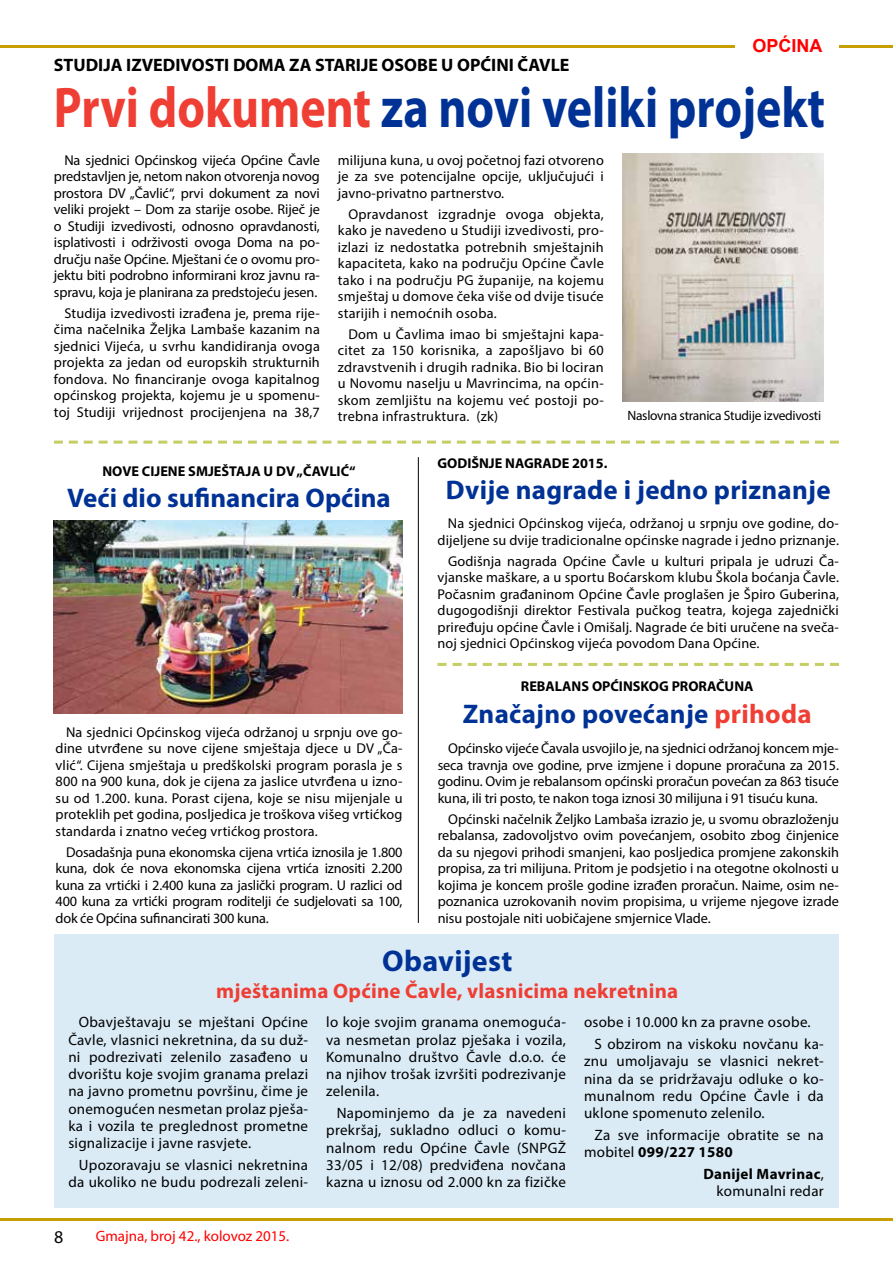
<style>
.page{position:relative;width:893px;height:1263px;background:#fff}
.page>*{position:absolute;margin:0;border:0;box-sizing:border-box;transform-origin:0 0}
.t1{font:700 57.6px "Myriad Pro";color:#003296;scale:.83 1}
.t2{font:700 30px "Myriad Pro";letter-spacing:.01em;color:#003296}
.t3{font:700 27px "Myriad Pro";letter-spacing:.01em;color:#003296}
.t4{font:700 21px "Myriad Pro";letter-spacing:.01em;color:#ef3e33}
.t5{font:700 18px "Myriad Pro";color:#000}
.t6{font:700 18px "Arial";color:#f00}
.t7{font:18px "Myriad Pro";color:#000}
.t8{font:15px/17.2px "Myriad Pro";letter-spacing:.02em;color:#000;text-align:justify}
.t9{font:700 15px/17.2px "Myriad Pro";letter-spacing:.02em;color:#000;text-align:right}
.t10{font:15px "Myriad Pro";color:#f00}
.t11{font:14.25px/16.5px "Myriad Pro";letter-spacing:.01em;color:#000;text-align:justify}
.t12{font:700 14.25px "Myriad Pro";color:#000}
.t13{font:13.5px "Myriad Pro";letter-spacing:-.02em;color:#000}
.s1{color:#ef3e33}
.s2{font-weight:700}
.s3{font-weight:400}
</style>
<div class="page">
<hr style="left:0;top:45px;width:893px;height:3px;background:#c79f00">
<hr style="left:0;top:1218px;width:893px;height:2px;background:#c79f00">
<div style="left:736px;top:37px;width:103px;height:17px;background:#fff"></div>
<img style="left:623px;top:154px;width:200px;height:248px">
<svg style="left:54px;top:441px;width:785px;height:3px"></svg>
<svg style="left:437px;top:663px;width:402px;height:3px"></svg>
<div style="left:54px;top:934px;width:785px;height:273px;background:#daebf6"></div>
<hr style="left:418px;top:457px;width:1px;height:466px;background:#000">
<img style="left:54px;top:520px;width:349px;height:194px">
<p class="t6" style="left:753px;top:34px;width:72px">OPĆINA</p>
<p class="t5" style="left:54px;top:53px;width:517px">STUDIJA IZVEDIVOSTI DOMA ZA STARIJE OSOBE U OPĆINI ČAVLE</p>
<h1 class="t1" style="left:54px;top:70px;width:931px"><span class="s1">Prvi dokument</span> za novi veliki projekt</h1>
<p class="t11" style="left:54px;top:151px;width:267px;text-indent:11px">Na sjednici Općinskog vijeća Općine Čavle predstavljen je, netom nakon otvorenja novog prostora DV „Čavlić“, prvi dokument za novi veliki projekt – Dom za starije osobe. Riječ je o Studiji izvedivosti, odnosno opravdanosti, isplativosti i održivosti ovoga Doma na po&shy;dručju naše Općine. Mještani će o ovomu pro&shy;jektu biti podrobno informirani kroz javnu ra&shy;spravu, koja je planirana za predstojeću jesen.</p>
<p class="t11" style="left:54px;top:304px;width:267px;text-indent:11px">Studija izvedivosti izrađena je, prema rije&shy;čima načelnika Željka Lambaše kazanim na sjednici Vijeća, u svrhu kandidiranja ovoga projekta za jedan od europskih strukturnih fondova. No financiranje ovoga kapitalnog općinskog projekta, kojemu je u spomenu&shy;toj Studiji vrijednost procijenjena na 38,7</p>
<p class="t11" style="left:338px;top:151px;width:267px">milijuna kuna, u ovoj početnoj fazi otvoreno je za sve potencijalne opcije, uključujući i javno-privatno partnerstvo.</p>
<p class="t11" style="left:338px;top:205px;width:267px;text-indent:11px">Opravdanost izgradnje ovoga objekta, kako je navedeno u Studiji izvedivosti, pro&shy;izlazi iz nedostatka potrebnih smještajnih kapaciteta, kako na području Općine Čavle tako i na području PG županije, na kojemu smještaj u domove čeka više od dvije tisuće starijih i nemoćnih osoba.</p>
<p class="t11" style="left:338px;top:325px;width:267px;text-indent:11px">Dom u Čavlima imao bi smještajni kapa&shy;citet za 150 korisnika, a zapošljavo bi 60 zdravstvenih i drugih radnika. Bio bi lociran u Novomu naselju u Mavrincima, na općin&shy;skom zemljištu na kojemu već postoji po&shy;trebna infrastruktura. (zk)</p>
<p class="t13" style="left:627px;top:407px;width:195px">Naslovna stranica Studije izvedivosti</p>
<p class="t12" style="left:102px;top:462px;width:255px">NOVE CIJENE SMJEŠTAJA U DV „ČAVLIĆ“</p>
<h3 class="t3" style="left:67px;top:480px;width:325px">Veći dio sufinancira Općina</h3>
<p class="t11" style="left:56px;top:724px;width:348px;text-indent:11px">Na sjednici Općinskog vijeća održanoj u srpnju ove go&shy;dine utvrđene su nove cijene smještaja djece u DV „Ča&shy;vlić“. Cijena smještaja u predškolski program porasla je s 800 na 900 kuna, dok je cijena za jaslice utvrđena u izno&shy;su od 1.200. kuna. Porast cijena, koje se nisu mijenjale u proteklih pet godina, posljedica je troškova višeg vrtićkog standarda i znatno većeg vrtićkog prostora.</p>
<p class="t11" style="left:56px;top:844px;width:349px;text-indent:11px">Dosadašnja puna ekonomska cijena vrtića iznosila je 1.800 kuna, dok će nova ekonomska cijena vrtića iznositi 2.200 kuna za vrtićki i 2.400 kuna za jaslički program. U razlici od 400 kuna za vrtićki program roditelji će sudjelovati sa 100, dok će Općina sufinancirati 300 kuna.</p>
<p class="t12" style="left:437px;top:454px;width:172px">GODIŠNJE NAGRADE 2015.</p>
<h3 class="t3" style="left:446px;top:472px;width:386px">Dvije nagrade i jedno priznanje</h3>
<p class="t11" style="left:437px;top:515px;width:403px;text-align:right">Na sjednici Općinskog vijeća, održanoj u srpnju ove godine, do&shy;dijeljene su dvije tradicionalne općinske nagrade i jedno priznanje.</p>
<p class="t11" style="left:437px;top:553px;width:403px;text-indent:11px">Godišnja nagrada Općine Čavle u kulturi pripala je udruzi Ča&shy;vjanske maškare, a u sportu Boćarskom klubu Škola boćanja Čavle.<br>Počasnim građaninom Općine Čavle proglašen je Špiro Guberina, dugogodišnji direktor Festivala pučkog teatra, kojega zajednički priređuju općine Čavle i Omišalj. Nagrade će biti uručene na sveča&shy;noj sjednici Općinskog vijeća povodom Dana Općine.</p>
<p class="t12" style="left:521px;top:677px;width:234px">REBALANS OPĆINSKOG PRORAČUNA</p>
<h3 class="t3" style="left:463px;top:696px;width:350px">Značajno povećanje <span class="s1">prihoda</span></h3>
<p class="t11" style="left:438px;top:740px;width:403px;text-indent:11px">Općinsko vijeće Čavala usvojilo je, na sjednici održanoj koncem mje&shy;seca travnja ove godine, prve izmjene i dopune proračuna za 2015. godinu. Ovim je rebalansom općinski proračun povećan za 863 tisuće kuna, ili tri posto, te nakon toga iznosi 30 milijuna i 91 tisuću kuna.</p>
<p class="t11" style="left:438px;top:811px;width:403px;text-indent:11px">Općinski načelnik Željko Lambaša izrazio je, u svomu obrazloženju rebalansa, zadovoljstvo ovim povećanjem, osobito zbog činjenice da su njegovi prihodi smanjeni, kao posljedica promjene zakonskih propisa, za tri milijuna. Pritom je podsjetio i na otegotne okolnosti u kojima je koncem prošle godine izrađen proračun. Naime, osim ne&shy;poznanica uzrokovanih novim propisima, u vrijeme njegove izrade nisu postojale niti uobičajene smjernice Vlade.</p>
<h2 class="t2" style="left:382px;top:941px;width:132px">Obavijest</h2>
<h3 class="t4" style="left:216px;top:977px;width:464px">mještanima Općine Čavle, vlasnicima nekretnina</h3>
<p class="t8" style="left:68px;top:1013px;width:241px;text-indent:10px">Obavještavaju se mještani Općine Čavle, vlasnici nekretnina, da su duž&shy;ni podrezivati zelenilo zasađeno u dvorištu koje svojim granama prelazi na javno prometnu površinu, čime je onemogućen nesmetan prolaz pješa&shy;ka i vozila te preglednost prometne signalizacije i javne rasvjete.</p>
<p class="t8" style="left:68px;top:1156px;width:241px;text-align:right">Upozoravaju se vlasnici nekretnina da ukoliko ne budu podrezali zeleni-</p>
<p class="t7" style="left:54px;top:1225px;width:11px">8</p>
<p class="t10" style="left:96px;top:1226px;width:195px">Gmajna, broj 42., kolovoz 2015.</p>
<p class="t8" style="left:326px;top:1013px;width:241px">lo koje svojim granama onemoguća&shy;va nesmetan prolaz pješaka i vozila, Komunalno društvo Čavle d.o.o. će na njihov trošak izvršiti podrezivanje zelenila.</p>
<p class="t8" style="left:326px;top:1104px;width:241px;text-indent:10px">Napominjemo da je za navedeni prekršaj, sukladno odluci o komu&shy;nalnom redu Općine Čavle (SNPGŽ 33/05 i 12/08) predviđena novčana kazna u iznosu od 2.000 kn za fizičke</p>
<p class="t8" style="left:594px;top:1011px;width:231px;line-height:21.8px;text-indent:-10px">osobe i 10.000 kn za pravne osobe.<br>S obzirom na viskoku novčanu ka-</p>
<p class="t8" style="left:584px;top:1052px;width:241px">znu umoljavaju se vlasnici nekret&shy;nina da se pridržavaju odluke o ko&shy;munalnom redu Općine Čavle i da uklone spomenuto zelenilo.</p>
<p class="t8" style="left:584px;top:1126px;width:241px;text-indent:10px">Za sve informacije obratite se na mobitel <span class="s2">099/227 1580</span></p>
<p class="t9" style="left:703px;top:1164px;width:122px">Danijel Mavrinac<span class="s3">, komunalni redar</span></p>
</div>
